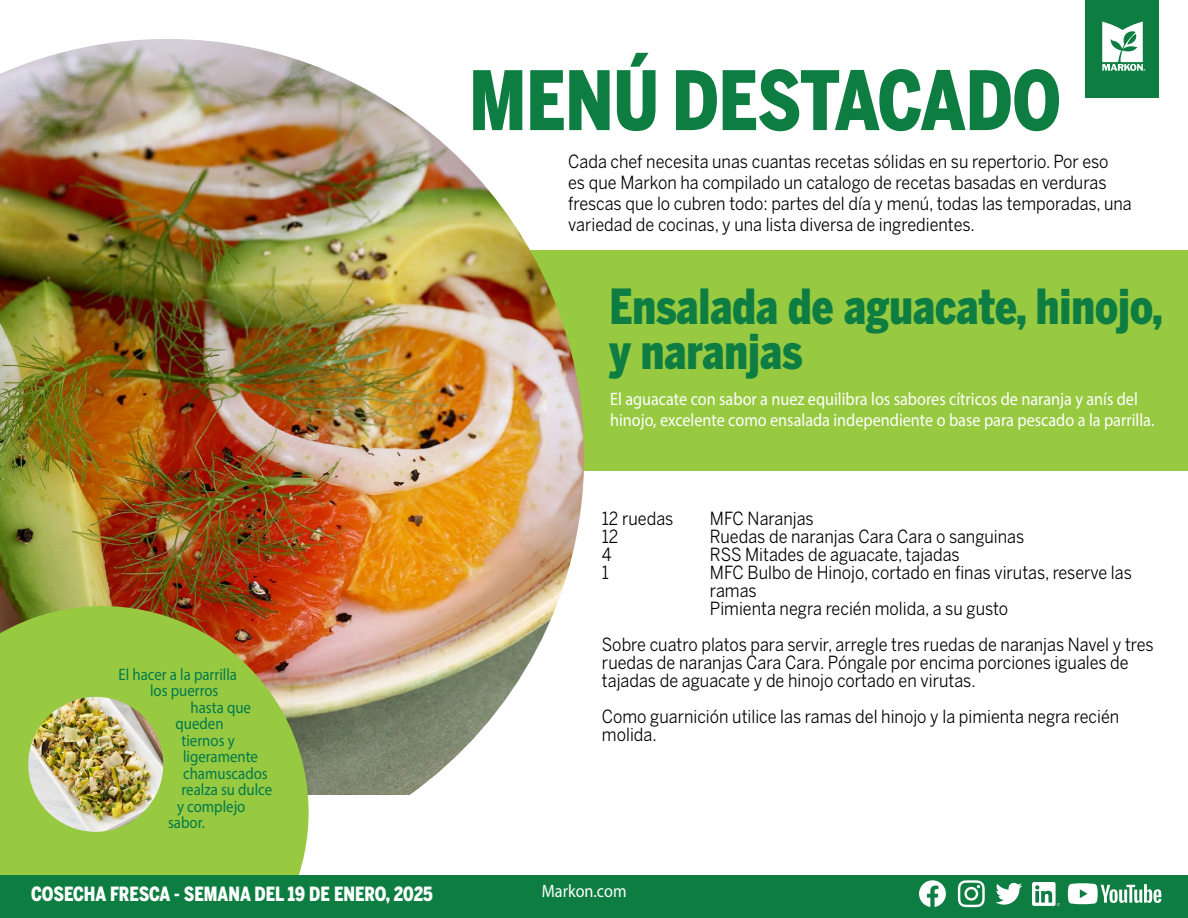
<style>
.page{position:relative;width:1188px;height:918px;background:#fff}
.page>*{position:absolute;margin:0;border:0;box-sizing:border-box;transform-origin:0 0}
.t1{font:900 81px "Benton Sans Cond";color:#0d7d41;scale:.9 1}
.t2{font:900 48px/45px "Benton Sans Cond";color:#0d7d41;scale:.9 1}
.t3{font:900 19.5px "Benton Sans Cond";color:#fff;scale:.9 1}
.t4{font:18px/18px "Benton Sans";color:#000;scale:.9 1}
.t5{font:18px/21px "Myriad Pro";color:#fff;scale:.9 1}
.t6{font:16.5px/16.5px "Myriad Pro";color:#00794d;scale:.9 1}
</style>
<div class="page">
<div style="left:282px;top:250px;width:906px;height:220px;background:#97c941"></div>
<img style="left:0;top:39px;width:584px;height:756px">
<svg style="left:0;top:606px;width:309px;height:270px;background:#9ab940"></svg>
<img style="left:28px;top:697px;width:135px;height:135px;border-radius:67px">
<div style="left:0;top:876px;width:1188px;height:42px;background:#0d7d41"></div>
<svg style="left:919px;top:880px;width:27px;height:27px"></svg>
<svg style="left:958px;top:880px;width:27px;height:27px"></svg>
<svg style="left:995px;top:883px;width:27px;height:22px"></svg>
<img style="left:1033px;top:882px;width:27px;height:23px">
<svg style="left:1068px;top:883px;width:93px;height:21px"></svg>
<div style="left:1085px;top:0;width:74px;height:97px;background:#0d7d41"></div>
<svg style="left:1102px;top:22px;width:43px;height:48px"></svg>
<h1 class="t1" style="left:469px;top:53px;width:659px">MENÚ DESTACADO</h1>
<p class="t4" style="left:568px;top:151px;width:628px;line-height:21px">Cada chef necesita unas cuantas recetas sólidas en su repertorio. Por eso<br>es que Markon ha compilado un catalogo de recetas basadas en verduras frescas que lo cubren todo: partes del día y menú, todas las temporadas, una variedad de cocinas, y una lista diversa de ingredientes.</p>
<h2 class="t2" style="left:610px;top:284px;width:616px">Ensalada de aguacate, hinojo, y naranjas</h2>
<p class="t6" style="left:150px;top:666px;width:98px;text-indent:-31px">El hacer a la parrilla los puerros</p>
<p class="t6" style="left:191px;top:699px;width:69px">hasta que</p>
<p class="t6" style="left:176px;top:715px;width:55px">queden</p>
<p class="t6" style="left:182px;top:732px;width:61px">tiernos y</p>
<p class="t6" style="left:183px;top:748px;width:85px">ligeramente</p>
<p class="t6" style="left:183px;top:765px;width:96px">chamuscados</p>
<p class="t6" style="left:182px;top:781px;width:102px">realza su dulce</p>
<p class="t6" style="left:177px;top:798px;width:77px">y complejo</p>
<p class="t6" style="left:168px;top:814px;width:42px">sabor.</p>
<p class="t5" style="left:610px;top:388px;width:606px">El aguacate con sabor a nuez equilibra los sabores cítricos de naranja y anís del hinojo, excelente como ensalada independiente o base para pescado a la parrilla.</p>
<p class="t4" style="left:602px;top:509px;width:81px">12 ruedas</p>
<p class="t4" style="left:710px;top:509px;width:117px">MFC Naranjas</p>
<p class="t4" style="left:602px;top:527px;width:20px">12</p>
<p class="t4" style="left:710px;top:527px;width:351px">Ruedas de naranjas Cara Cara o sanguinas</p>
<p class="t4" style="left:602px;top:545px;width:12px">4</p>
<p class="t4" style="left:710px;top:545px;width:279px">RSS Mitades de aguacate, tajadas</p>
<p class="t4" style="left:602px;top:563px;width:9px">1</p>
<p class="t4" style="left:710px;top:563px;width:470px">MFC Bulbo de Hinojo, cortado en finas virutas, reserve las ramas<br>Pimienta negra recién molida, a su gusto</p>
<p class="t4" style="left:602px;top:635px;width:615px">Sobre cuatro platos para servir, arregle tres ruedas de naranjas Navel y tres ruedas de naranjas Cara Cara. Póngale por encima porciones iguales de tajadas de aguacate y de hinojo cortado en virutas.</p>
<p class="t4" style="left:602px;top:707px;width:576px">Como guarnición utilice las ramas del hinojo y la pimienta negra recién molida.</p>
<p class="t3" style="left:31px;top:882px;width:448px">COSECHA FRESCA - SEMANA DEL 19 DE ENERO, 2025</p>
<p class="t5" style="left:542px;top:881px;width:96px">Markon.com</p>
</div>
